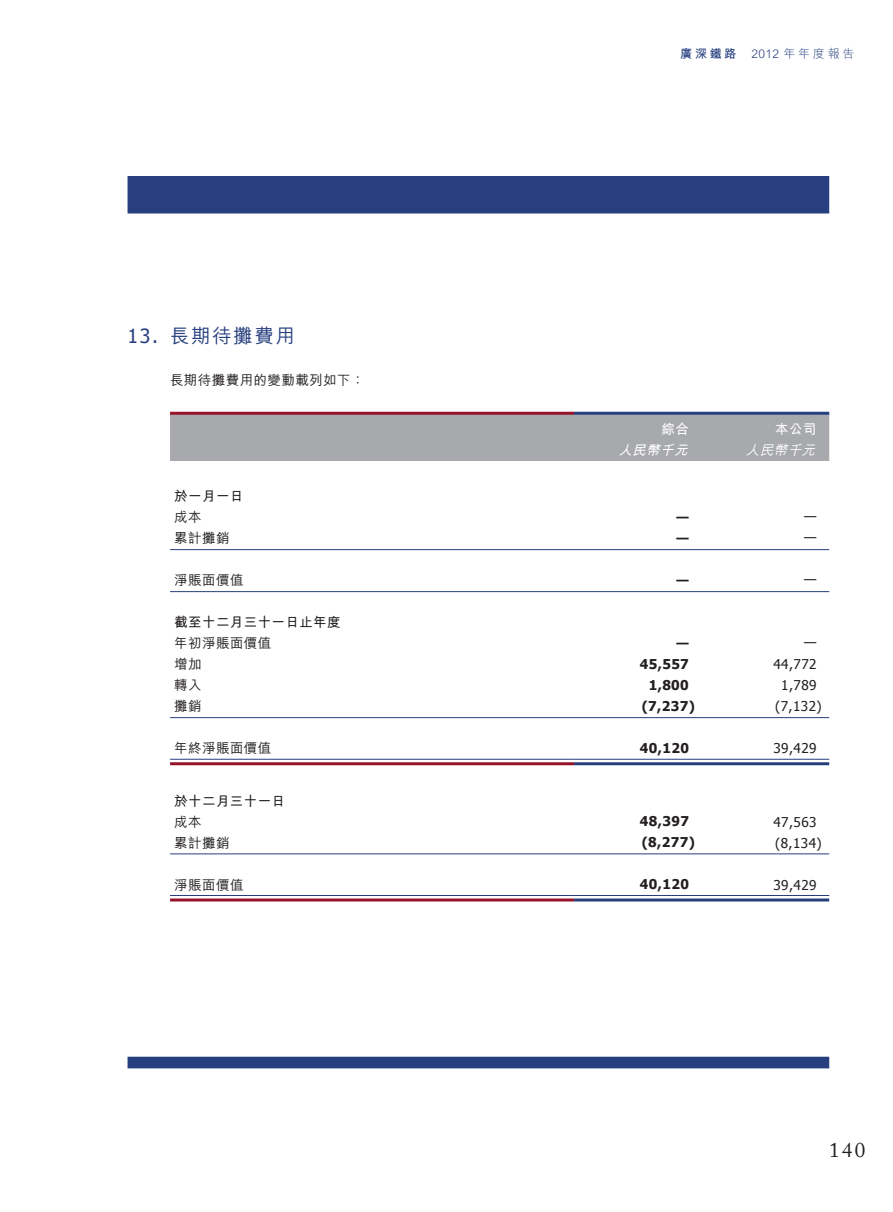
<style>
.page{position:relative;width:893px;height:1212px;background:#fff}
.page>*{position:absolute;margin:0;border:0;box-sizing:border-box;transform-origin:0 0}
.t1{font:21px "Adobe Caslon";color:#231f20}
.t2{font:19.5px "M Hei HK Medium E Ten B5 H";letter-spacing:.08em;color:#273f7f}
.t3{font:13.5px "M Hei HK Medium E Ten B5 H";letter-spacing:.03em;color:#231f20}
.t4{font:700 13.5px "Tahoma";letter-spacing:.03em;color:#231f20}
.t5{font:13.5px "Tahoma";letter-spacing:.03em;color:#231f20}
.t6{font:13.5px "M Hei HK Bold E Ten B5 H";letter-spacing:.03em;color:#231f20}
.t7{font:13.5px "M Hei HK Bold E Ten B5 H";color:#fff}
.t8{font:italic 13.5px "M Hei HK Bold E Ten B5 H";color:#fff}
.t9{font:italic 13.5px "M Hei HK Medium E Ten B5 H";color:#fff}
.t10{font:12px "M Hei HK Light E Ten B5 H";letter-spacing:.23em;color:#273f7f}
.s1{font-family:"Tahoma"}
.s2{font-family:"M Hei HK Bold E Ten B5 H"}
</style>
<div class="page">
<div style="left:128px;top:1057px;width:701px;height:11px;background:#273f7f"></div>
<div style="left:127px;top:176px;width:702px;height:38px;background:#273f7f"></div>
<div style="left:170px;top:415px;width:659px;height:46px;background:#a8a9ad"></div>
<hr style="left:574px;top:759px;width:255px;height:1px;background:#273f7f">
<hr style="left:574px;top:895px;width:255px;height:1px;background:#273f7f">
<hr style="left:574px;top:762px;width:255px;height:3px;background:#273f7f">
<hr style="left:574px;top:898px;width:255px;height:3px;background:#273f7f">
<hr style="left:574px;top:412px;width:255px;height:3px;background:#273f7f">
<hr style="left:170px;top:759px;width:404px;height:1px;background:#273f7f">
<hr style="left:170px;top:895px;width:404px;height:1px;background:#273f7f">
<hr style="left:170px;top:762px;width:404px;height:3px;background:#96132a">
<hr style="left:170px;top:898px;width:404px;height:3px;background:#96132a">
<hr style="left:170px;top:412px;width:404px;height:3px;background:#96132a">
<hr style="left:170px;top:549px;width:659px;height:1px;background:#273f7f">
<hr style="left:170px;top:591px;width:659px;height:1px;background:#273f7f">
<hr style="left:170px;top:717px;width:659px;height:1px;background:#273f7f">
<hr style="left:170px;top:853px;width:659px;height:1px;background:#273f7f">
<h2 class="t2" style="left:128px;top:328px;width:169px"><span class="s1">13.</span> 長期待攤費用</h2>
<p class="t3" style="left:170px;top:375px;width:196px">長期待攤費用的變動載列如下：</p>
<p class="t10" style="left:680px;top:49px;width:176px"><span class="s2">廣深鐵路　</span>2012 年年度報告</p>
<p class="t7" style="left:661px;top:424px;width:29px">綜合</p>
<p class="t7" style="left:775px;top:424px;width:43px">本公司</p>
<p class="t8" style="left:618px;top:445px;width:74px">人民幣千元</p>
<p class="t9" style="left:746px;top:445px;width:74px">人民幣千元</p>
<p class="t6" style="left:174px;top:491px;width:71px">於一月一日</p>
<p class="t3" style="left:174px;top:512px;width:29px">成本</p>
<p class="t4" style="left:677px;top:509px;width:14px">—</p>
<p class="t3" style="left:174px;top:533px;width:57px">累計攤銷</p>
<p class="t4" style="left:677px;top:530px;width:14px">—</p>
<p class="t3" style="left:174px;top:575px;width:71px">淨賬面價值</p>
<p class="t4" style="left:677px;top:572px;width:14px">—</p>
<p class="t6" style="left:174px;top:617px;width:168px">截至十二月三十一日止年度</p>
<p class="t3" style="left:174px;top:638px;width:99px">年初淨賬面價值</p>
<p class="t4" style="left:677px;top:635px;width:14px">—</p>
<p class="t5" style="left:804px;top:507px;width:14px">—</p>
<p class="t5" style="left:804px;top:528px;width:14px">—</p>
<p class="t5" style="left:804px;top:570px;width:14px">—</p>
<p class="t5" style="left:804px;top:633px;width:14px">—</p>
<p class="t3" style="left:174px;top:659px;width:29px">增加</p>
<p class="t4" style="left:640px;top:656px;width:51px">45,557</p>
<p class="t5" style="left:773px;top:656px;width:45px">44,772</p>
<p class="t3" style="left:174px;top:680px;width:29px">轉入</p>
<p class="t4" style="left:649px;top:677px;width:42px">1,800</p>
<p class="t5" style="left:781px;top:677px;width:37px">1,789</p>
<p class="t3" style="left:174px;top:701px;width:29px">攤銷</p>
<p class="t4" style="left:642px;top:698px;width:55px">(7,237)</p>
<p class="t5" style="left:775px;top:698px;width:48px">(7,132)</p>
<p class="t3" style="left:174px;top:743px;width:99px">年終淨賬面價值</p>
<p class="t4" style="left:640px;top:740px;width:51px">40,120</p>
<p class="t5" style="left:773px;top:740px;width:45px">39,429</p>
<p class="t6" style="left:174px;top:795px;width:112px">於十二月三十一日</p>
<p class="t3" style="left:174px;top:816px;width:29px">成本</p>
<p class="t4" style="left:640px;top:813px;width:51px">48,397</p>
<p class="t5" style="left:773px;top:813px;width:45px">47,563</p>
<p class="t3" style="left:174px;top:837px;width:57px">累計攤銷</p>
<p class="t4" style="left:642px;top:834px;width:55px">(8,277)</p>
<p class="t5" style="left:775px;top:834px;width:48px">(8,134)</p>
<p class="t3" style="left:174px;top:879px;width:71px">淨賬面價值</p>
<p class="t4" style="left:640px;top:876px;width:51px">40,120</p>
<p class="t5" style="left:773px;top:876px;width:45px">39,429</p>
<h1 class="t1" style="left:829px;top:1141px;width:37px">140</h1>
</div>
